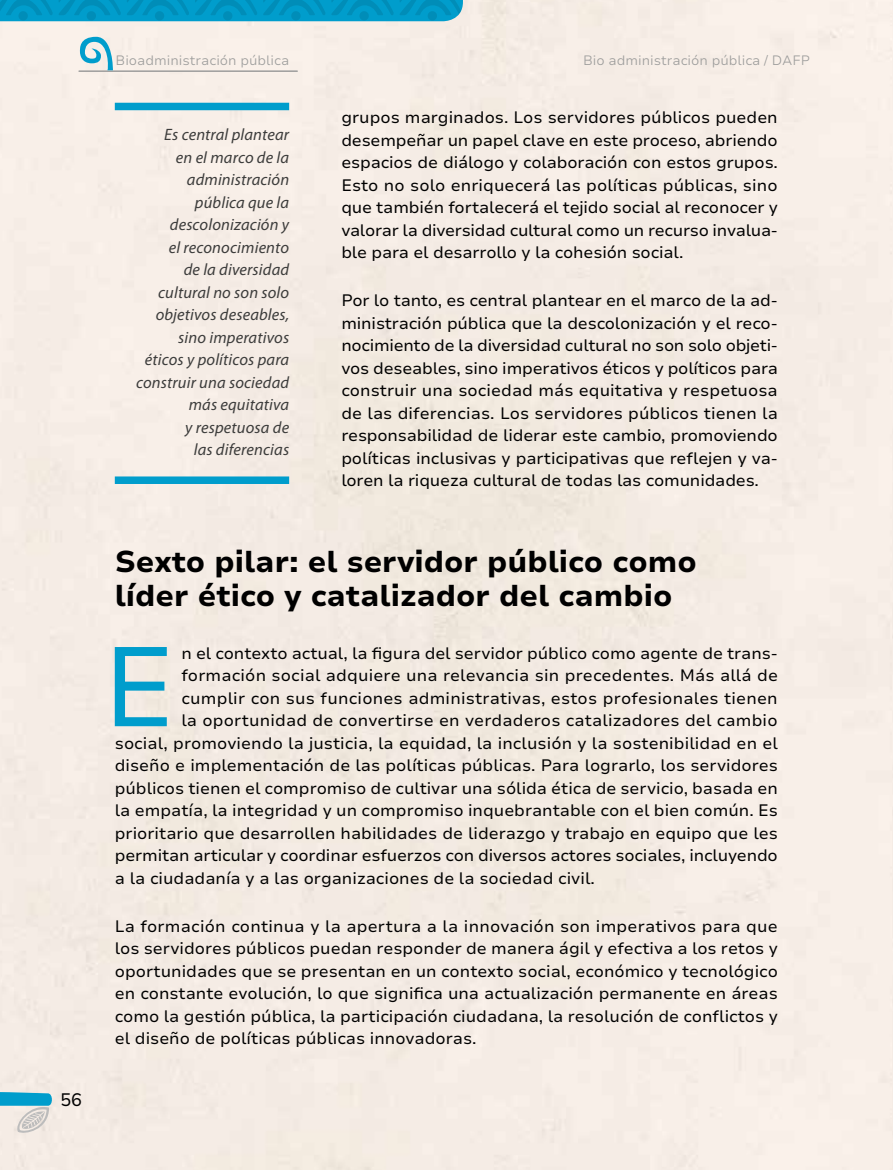
<style>
.page{position:relative;width:893px;height:1170px;background:#fff}
.page>*{position:absolute;margin:0;border:0;box-sizing:border-box;transform-origin:0 0}
.t1{font:112.2px "Nunito Sans 7 pt";color:#009dcc}
.t2{font:800 30px/34.5px "Nunito Sans 7 pt";color:#000}
.t3{font:18px "Nunito Sans 7 pt";color:#000}
.t4{font:16.5px/22.5px "Nunito Sans 7 pt";color:#000;text-align:justify}
.t5{font:italic 16.5px/22.5px "Myriad Pro";letter-spacing:.01em;color:#3c3c3b;text-align:right}
.t6{font:300 13.5px "Nunito Sans 7 pt";color:#9d9d9c}
</style>
<div class="page">
<div style="left:115px;top:103px;width:174px;height:7px;background:#009dcc"></div>
<div style="left:115px;top:476px;width:174px;height:8px;background:#009dcc"></div>
<svg style="left:0;top:0;width:463px;height:21px;background:#0198c5"></svg>
<hr style="left:79px;top:70px;width:218px;height:2px;background:#9d9d9c">
<svg style="left:0;top:1090px;width:53px;height:45px;background:#a7ced7"></svg>
<svg style="left:79px;top:37px;width:34px;height:33px"></svg>
<p class="t3" style="left:61px;top:1087px;width:23px">56</p>
<p class="t6" style="left:116px;top:51px;width:175px">Bioadministración pública</p>
<p class="t6" style="left:583px;top:51px;width:229px">Bio administración pública / DAFP</p>
<p class="t5" style="left:136px;top:123px;width:155px">Es central plantear<br>en el marco de la administración pública que la descolonización y<br>el reconocimiento<br>de la diversidad cultural no son solo objetivos deseables, sino imperativos éticos y políticos para construir una sociedad más equitativa<br>y respetuosa de<br>las diferencias</p>
<p class="t4" style="left:341px;top:106px;width:438px">grupos marginados. Los servidores públicos pueden desempeñar un papel clave en este proceso, abriendo espacios de diálogo y colaboración con estos grupos.<br>Esto no solo enriquecerá las políticas públicas, sino que también fortalecerá el tejido social al reconocer y valorar la diversidad cultural como un recurso invalua&shy;ble para el desarrollo y la cohesión social.</p>
<p class="t4" style="left:341px;top:289px;width:438px">Por lo tanto, es central plantear en el marco de la ad&shy;ministración pública que la descolonización y el reco&shy;nocimiento de la diversidad cultural no son solo objeti&shy;vos deseables, sino imperativos éticos y políticos para construir una sociedad más equitativa y respetuosa de las diferencias. Los servidores públicos tienen la responsabilidad de liderar este cambio, promoviendo políticas inclusivas y participativas que reflejen y va&shy;loren la riqueza cultural de todas las comunidades.</p>
<h2 class="t2" style="left:115px;top:543px;width:583px">Sexto pilar: el servidor público como líder ético y catalizador del cambio</h2>
<h1 class="t1" style="left:103px;top:608px;width:75px">E</h1>
<p class="t4" style="left:181px;top:641px;width:598px">n el contexto actual, la figura del servidor público como agente de trans-</p>
<p class="t4" style="left:181px;top:663px;width:598px">formación social adquiere una relevancia sin precedentes. Más allá de</p>
<p class="t4" style="left:181px;top:686px;width:598px">cumplir con sus funciones administrativas, estos profesionales tienen</p>
<p class="t4" style="left:181px;top:708px;width:598px">la oportunidad de convertirse en verdaderos catalizadores del cambio</p>
<p class="t4" style="left:115px;top:731px;width:665px">social, promoviendo la justicia, la equidad, la inclusión y la sostenibilidad en el</p>
<p class="t4" style="left:115px;top:753px;width:665px">diseño e implementación de las políticas públicas. Para lograrlo, los servidores</p>
<p class="t4" style="left:115px;top:776px;width:665px">públicos tienen el compromiso de cultivar una sólida ética de servicio, basada en</p>
<p class="t4" style="left:115px;top:798px;width:665px">la empatía, la integridad y un compromiso inquebrantable con el bien común. Es</p>
<p class="t4" style="left:115px;top:821px;width:664px">prioritario que desarrollen habilidades de liderazgo y trabajo en equipo que les</p>
<p class="t4" style="left:115px;top:843px;width:664px">permitan articular y coordinar esfuerzos con diversos actores sociales, incluyendo</p>
<p class="t4" style="left:115px;top:866px;width:482px">a la ciudadanía y a las organizaciones de la sociedad civil.</p>
<p class="t4" style="left:115px;top:914px;width:665px">La formación continua y la apertura a la innovación son imperativos para que los servidores públicos puedan responder de manera ágil y efectiva a los retos y oportunidades que se presentan en un contexto social, económico y tecnológico en constante evolución, lo que significa una actualización permanente en áreas como la gestión pública, la participación ciudadana, la resolución de conflictos y el diseño de políticas públicas innovadoras.</p>
</div>
